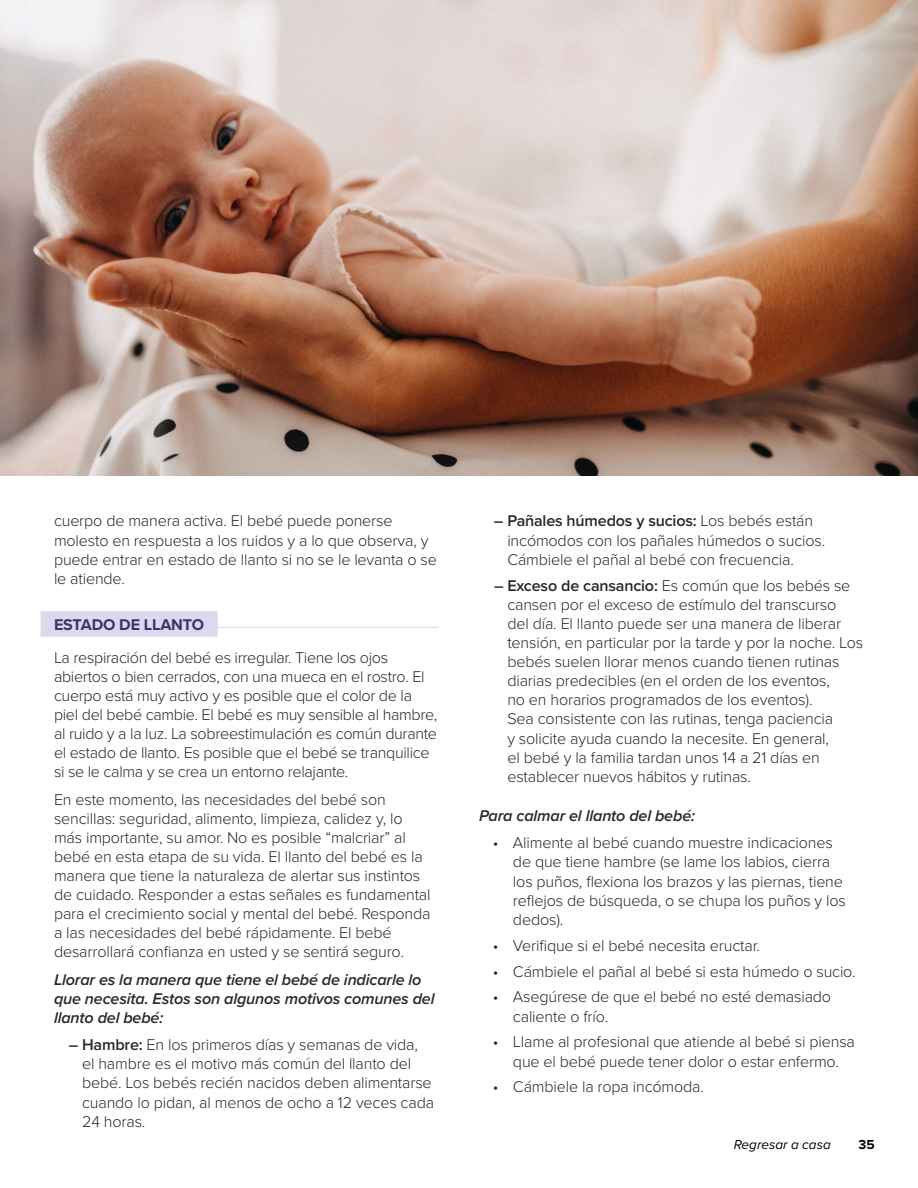
<style>
.page{position:relative;width:918px;height:1188px;background:#fff}
.page>*{position:absolute;margin:0;border:0;box-sizing:border-box;transform-origin:0 0}
.t1{font:300 16.2px/19px "Proxima Nova";letter-spacing:-.01em;color:#292829}
.t2{font:italic 600 16.2px/19px "Proxima Nova";letter-spacing:-.01em;color:#292829}
.t3{font:700 16.2px "Proxima Nova";letter-spacing:-.01em;color:#383668}
.t4{font:italic 13.5px "Proxima Nova";color:#000}
.t5{font:700 13.5px "Proxima Nova";color:#000}
.s1{font-weight:600}
</style>
<div class="page">
<hr style="left:54px;top:627px;width:385px;height:1px;background:#dad9ed">
<div style="left:40px;top:611px;width:178px;height:26px;background:#dad9ed"></div>
<img style="left:0;top:0;width:918px;height:475px">
<p class="t1" style="left:54px;top:511px;width:384px">cuerpo de manera activa. El bebé puede ponerse molesto en respuesta a los ruidos y a lo que observa, y puede entrar en estado de llanto si no se le levanta o se le atiende.</p>
<p class="t3" style="left:54px;top:612px;width:152px">ESTADO DE LLANTO</p>
<p class="t1" style="left:54px;top:647px;width:385px">La respiración del bebé es irregular. Tiene los ojos abiertos o bien cerrados, con una mueca en el rostro. El cuerpo está muy activo y es posible que el color de la piel del bebé cambie. El bebé es muy sensible al hambre, al ruido y a la luz. La sobreestimulación es común durante el estado de llanto. Es posible que el bebé se tranquilice si se le calma y se crea un entorno relajante.</p>
<p class="t1" style="left:54px;top:789px;width:378px">En este momento, las necesidades del bebé son sencillas: seguridad, alimento, limpieza, calidez y, lo más importante, su amor. No es posible “malcriar” al bebé en esta etapa de su vida. El llanto del bebé es la manera que tiene la naturaleza de alertar sus instintos de cuidado. Responder a estas señales es fundamental para el crecimiento social y mental del bebé. Responda a las necesidades del bebé rápidamente. El bebé desarrollará confianza en usted y se sentirá seguro.</p>
<p class="t2" style="left:54px;top:969px;width:382px">Llorar es la manera que tiene el bebé de indicarle lo que necesita. Estos son algunos motivos comunes del llanto del bebé:</p>
<p class="t1" style="left:82px;top:1034px;width:353px;text-indent:-13px"><span class="s1">– Hambre:</span> En los primeros días y semanas de vida, el hambre es el motivo más común del llanto del bebé. Los bebés recién nacidos deben alimentarse cuando lo pidan, al menos de ocho a 12 veces cada 24 horas.</p>
<p class="t1" style="left:507px;top:511px;width:319px;text-indent:-13px"><span class="s1">– Pañales húmedos y sucios:</span> Los bebés están incómodos con los pañales húmedos o sucios.<br>Cámbiele el pañal al bebé con frecuencia.</p>
<p class="t1" style="left:507px;top:575px;width:357px;text-indent:-13px"><span class="s1">– Exceso de cansancio:</span> Es común que los bebés se cansen por el exceso de estímulo del transcurso<br>del día. El llanto puede ser una manera de liberar tensión, en particular por la tarde y por la noche. Los bebés suelen llorar menos cuando tienen rutinas diarias predecibles (en el orden de los eventos,<br>no en horarios programados de los eventos).<br>Sea consistente con las rutinas, tenga paciencia<br>y solicite ayuda cuando la necesite. En general,<br>el bebé y la familia tardan unos 14 a 21 días en establecer nuevos hábitos y rutinas.</p>
<p class="t2" style="left:479px;top:806px;width:217px">Para calmar el llanto del bebé:</p>
<p class="t1" style="left:513px;top:833px;width:334px;text-indent:-20px">• Alimente al bebé cuando muestre indicaciones de que tiene hambre (se lame los labios, cierra los puños, flexiona los brazos y las piernas, tiene reflejos de búsqueda, o se chupa los puños y los dedos).</p>
<p class="t1" style="left:493px;top:935px;width:269px">• Verifique si el bebé necesita eructar.</p>
<p class="t1" style="left:493px;top:961px;width:365px">• Cámbiele el pañal al bebé si esta húmedo o sucio.</p>
<p class="t1" style="left:513px;top:987px;width:320px;text-indent:-20px">• Asegúrese de que el bebé no esté demasiado caliente o frío.</p>
<p class="t1" style="left:493px;top:1032px;width:364px;text-align:center">• Llame al profesional que atiende al bebé si piensa que el bebé puede tener dolor o estar enfermo.</p>
<p class="t1" style="left:493px;top:1077px;width:213px">• Cámbiele la ropa incómoda.</p>
<p class="t4" style="left:734px;top:1134px;width:98px">Regresar a casa</p>
<p class="t5" style="left:859px;top:1134px;width:18px">35</p>
</div>
